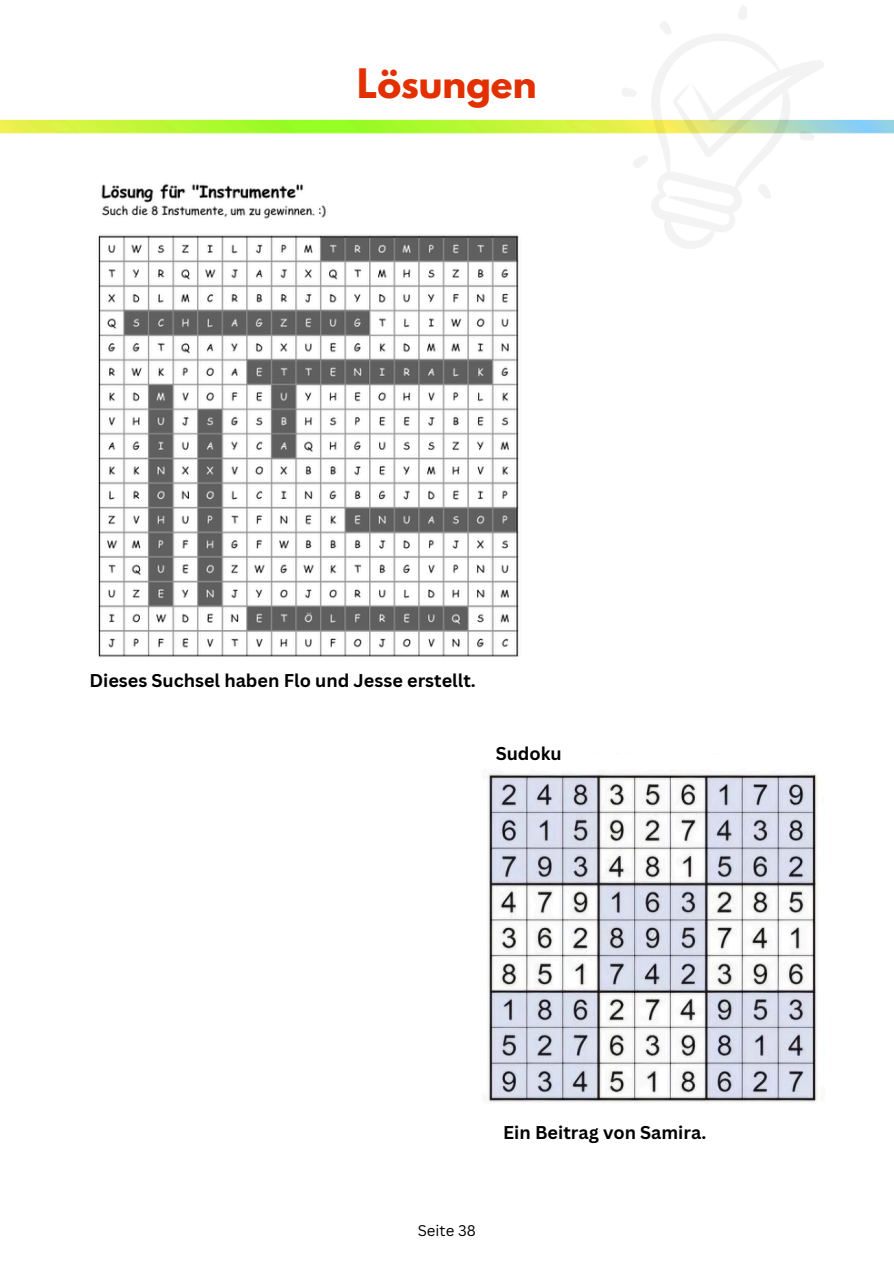
<style>
.page{position:relative;width:894px;height:1264px;background:#fff}
.page>*{position:absolute;margin:0;border:0;box-sizing:border-box;transform-origin:0 0}
.t1{font:700 36px "League Spartan";color:#e23000}
.t2{font:700 18px "Canva Sans";color:#000}
.t3{font:15px "Canva Sans";color:#000}
</style>
<div class="page">
<img style="left:98px;top:202px;width:421px;height:455px">
<img style="left:0;top:119px;width:893px;height:83px">
<svg style="left:588px;top:6px;width:253px;height:243px"></svg>
<img style="left:483px;top:771px;width:334px;height:331px">
<p class="t1" style="left:357px;top:66px;width:181px">Lösungen</p>
<h1 class="t2" style="left:89px;top:668px;width:388px">Dieses Suchsel haben Flo und Jesse erstellt.</h1>
<h2 class="t2" style="left:495px;top:740px;width:68px">Sudoku</h2>
<p class="t2" style="left:503px;top:1119px;width:204px">Ein Beitrag von Samira.</p>
<p class="t3" style="left:417px;top:1219px;width:59px">Seite 38</p>
</div>
